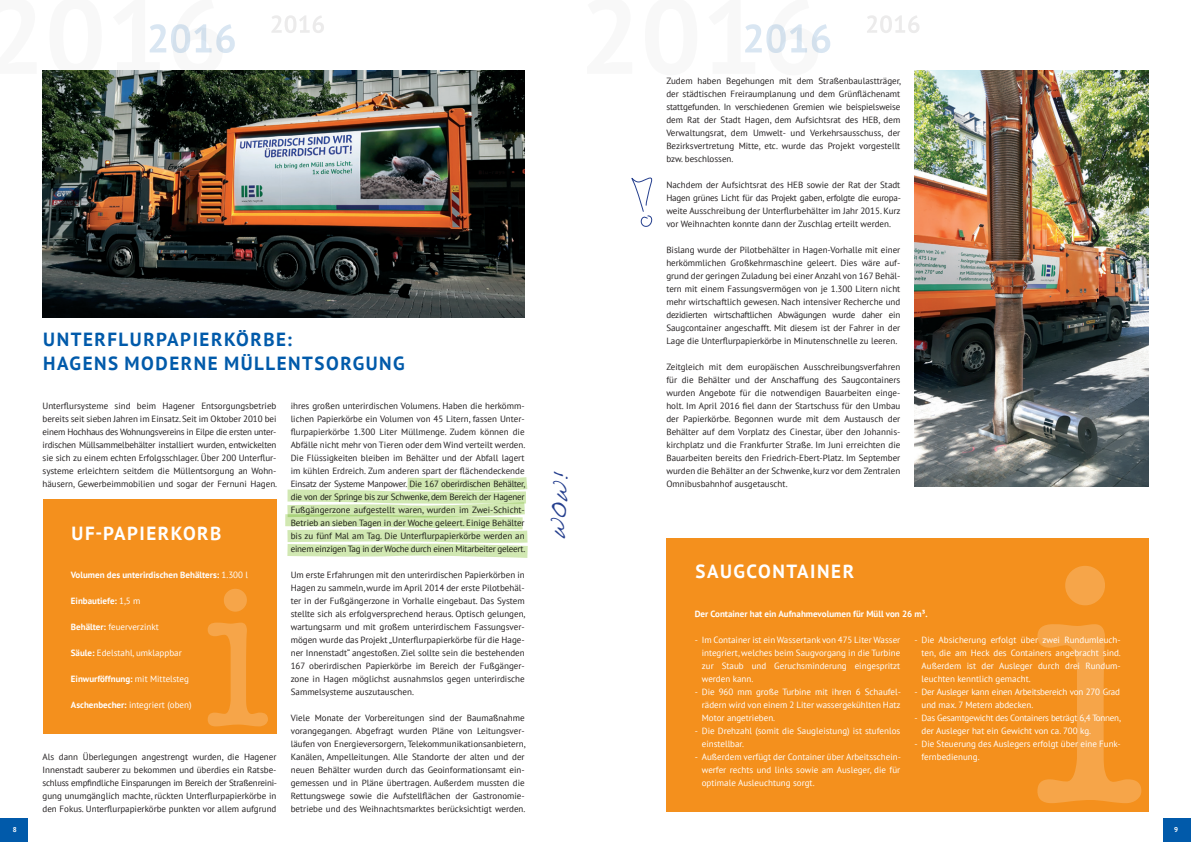
<style>
.page{position:relative;width:1191px;height:842px;background:#fff}
.page>*{position:absolute;margin:0;border:0;box-sizing:border-box;transform-origin:0 0}
.t1{font:20px "Handwriting Dakota";color:#253f8e}
.t2{font:700 19px/24px "PT Sans";letter-spacing:.08em;color:#015aaa}
.t3{font:700 19px "PT Sans";letter-spacing:.08em;color:#fff}
.t4{font:9px/13px "PT Sans";color:#231f20;text-align:justify}
.t5{font:9px/13px "PT Sans";color:#fff;text-align:justify}
.t6{font:9px/13px "PT Sans";letter-spacing:-.025em;color:#fff}
.t7{font:700 9px "PT Sans";color:#fff}
.t8{font:700 7px "PT Sans";color:#fff}
.s1{font-weight:400}
.s2{font-weight:700}
</style>
<div class="page">
<div style="left:0;top:817px;width:28px;height:25px;background:#015aaa"></div>
<div style="left:1162px;top:817px;width:29px;height:25px;background:#015aaa"></div>
<svg style="left:42px;top:24px;width:193px;height:51px"></svg>
<svg style="left:271px;top:15px;width:53px;height:18px"></svg>
<svg style="left:745px;top:24px;width:85px;height:29px"></svg>
<svg style="left:867px;top:15px;width:52px;height:18px"></svg>
<img style="left:43px;top:71px;width:481px;height:247px">
<div style="left:43px;top:500px;width:233px;height:234px;background:#f4901d"></div>
<svg style="left:208px;top:589px;width:60px;height:137px"></svg>
<img style="left:914px;top:71px;width:234px;height:416px">
<div style="left:666px;top:539px;width:482px;height:273px;background:#f4901d"></div>
<svg style="left:1037px;top:566px;width:104px;height:237px"></svg>
<svg style="left:285px;top:477px;width:243px;height:81px"></svg>
<svg style="left:631px;top:177px;width:22px;height:50px"></svg>
<h2 class="t2" style="left:43px;top:327px;width:363px">Unterflurpapierkörbe:<br>Hagens moderne Müllentsorgung</h2>
<p class="t4" style="left:43px;top:399px;width:236px">Unterflursysteme sind beim Hagener Entsorgungsbetrieb bereits seit sieben Jahren im Einsatz. Seit im Oktober 2010 bei einem Hochhaus des Wohnungsvereins in Eilpe die ersten unter&shy;irdischen Müllsammelbehälter installiert wurden, entwickelten sie sich zu einem echten Erfolgsschlager. Über 200 Unterflur&shy;systeme erleichtern seitdem die Müllentsorgung an Wohn&shy;häusern, Gewerbeimmobilien und sogar der Fernuni Hagen.</p>
<p class="t4" style="left:291px;top:399px;width:236px">ihres großen unterirdischen Volumens. Haben die herkömm&shy;lichen Papierkörbe ein Volumen von 45 Litern, fassen Unter&shy;flurpapierkörbe 1.300 Liter Müllmenge. Zudem können die Abfälle nicht mehr von Tieren oder dem Wind verteilt werden.<br>Die Flüssigkeiten bleiben im Behälter und der Abfall lagert im kühlen Erdreich. Zum anderen spart der flächendeckende Einsatz der Systeme Manpower. Die 167 oberirdischen Behälter, die von der Springe bis zur Schwenke, dem Bereich der Hagener Fußgängerzone aufgestellt waren, wurden im Zwei-Schicht-Betrieb an sieben Tagen in der Woche geleert. Einige Behälter bis zu fünf Mal am Tag. Die Unterflurpapierkörbe werden an einem einzigen Tag in der Woche durch einen Mitarbeiter geleert.</p>
<p class="t4" style="left:291px;top:568px;width:236px">Um erste Erfahrungen mit den unterirdischen Papierkörben in Hagen zu sammeln, wurde im April 2014 der erste Pilotbehäl&shy;ter in der Fußgängerzone in Vorhalle eingebaut. Das System stellte sich als erfolgversprechend heraus. Optisch gelungen, wartungsarm und mit großem unterirdischem Fassungsver&shy;mögen wurde das Projekt „Unterflurpapierkörbe für die Hage&shy;ner Innenstadt“ angestoßen. Ziel sollte sein die bestehenden 167 oberirdischen Papierkörbe im Bereich der Fußgänger&shy;zone in Hagen möglichst ausnahmslos gegen unterirdische Sammelsysteme auszutauschen.</p>
<p class="t4" style="left:291px;top:711px;width:236px">Viele Monate der Vorbereitungen sind der Baumaßnahme vorangegangen. Abgefragt wurden Pläne von Leitungsver&shy;läufen von Energieversorgern, Telekommunikationsanbietern, Kanälen, Ampelleitungen. Alle Standorte der alten und der neuen Behälter wurden durch das Geoinformationsamt ein&shy;gemessen und in Pläne übertragen. Außerdem mussten die Rettungswege sowie die Aufstellflächen der Gastronomie&shy;betriebe und des Weihnachtsmarktes berücksichtigt werden.</p>
<h2 class="t3" style="left:72px;top:521px;width:149px">UF-Papierkorb</h2>
<p class="t7" style="left:71px;top:569px;width:179px">Volumen des unterirdischen Behälters: <span class="s1">1.300 l</span></p>
<p class="t7" style="left:71px;top:595px;width:71px">Einbautiefe: <span class="s1">1,5 m</span></p>
<p class="t5" style="left:71px;top:620px;width:89px"><span class="s2">Behälter:</span> feuerverzinkt</p>
<p class="t5" style="left:71px;top:646px;width:112px"><span class="s2">Säule:</span> Edelstahl, umklappbar</p>
<p class="t7" style="left:71px;top:673px;width:119px">Einwurföffnung: <span class="s1">mit Mittelsteg</span></p>
<p class="t5" style="left:71px;top:698px;width:122px"><span class="s2">Aschenbecher:</span> integriert (oben)</p>
<p class="t4" style="left:43px;top:750px;width:236px">Als dann Überlegungen angestrengt wurden, die Hagener Innenstadt sauberer zu bekommen und überdies ein Ratsbe&shy;schluss empfindliche Einsparungen im Bereich der Straßenreini&shy;gung unumgänglich machte, rückten Unterflurpapierkörbe in den Fokus. Unterflurpapierkörbe punkten vor allem aufgrund</p>
<h1 class="t1" style="left:545px;top:539px;width:69px;rotate:-86deg">WOW!</h1>
<p class="t4" style="left:666px;top:74px;width:236px">Zudem haben Begehungen mit dem Straßenbaulastträger, der städtischen Freiraumplanung und dem Grünflächenamt stattgefunden. In verschiedenen Gremien wie beispielsweise dem Rat der Stadt Hagen, dem Aufsichtsrat des HEB, dem Verwaltungsrat, dem Umwelt- und Verkehrsausschuss, der Bezirksvertretung Mitte, etc. wurde das Projekt vorgestellt bzw. beschlossen.</p>
<p class="t4" style="left:666px;top:178px;width:236px">Nachdem der Aufsichtsrat des HEB sowie der Rat der Stadt Hagen grünes Licht für das Projekt gaben, erfolgte die europa&shy;weite Ausschreibung der Unterflurbehälter im Jahr 2015. Kurz vor Weihnachten konnte dann der Zuschlag erteilt werden.</p>
<p class="t4" style="left:666px;top:243px;width:235px">Bislang wurde der Pilotbehälter in Hagen-Vorhalle mit einer herkömmlichen Großkehrmaschine geleert. Dies wäre auf&shy;grund der geringen Zuladung bei einer Anzahl von 167 Behäl&shy;tern mit einem Fassungsvermögen von je 1.300 Litern nicht mehr wirtschaftlich gewesen. Nach intensiver Recherche und dezidierten wirtschaftlichen Abwägungen wurde daher ein Saugcontainer angeschafft. Mit diesem ist der Fahrer in der Lage die Unterflurpapierkörbe in Minutenschnelle zu leeren.</p>
<p class="t4" style="left:666px;top:360px;width:235px">Zeitgleich mit dem europäischen Ausschreibungsverfahren für die Behälter und der Anschaffung des Saugcontainers wurden Angebote für die notwendigen Bauarbeiten einge&shy;holt. Im April 2016 fiel dann der Startschuss für den Umbau der Papierkörbe. Begonnen wurde mit dem Austausch der Behälter auf dem Vorplatz des Cinestar, über den Johannis&shy;kirchplatz und die Frankfurter Straße. Im Juni erreichten die Bauarbeiten bereits den Friedrich-Ebert-Platz. Im September wurden die Behälter an der Schwenke, kurz vor dem Zentralen Omnibusbahnhof ausgetauscht.</p>
<h2 class="t3" style="left:695px;top:559px;width:160px">Saugcontainer</h2>
<p class="t7" style="left:694px;top:608px;width:234px">Der Container hat ein Aufnahmevolumen für Müll von 26 m³.</p>
<p class="t5" style="left:702px;top:633px;width:200px;text-indent:-7px">- Im Container ist ein Wassertank von 475 Liter Wasser integriert, welches beim Saugvorgang in die Turbine zur Staub und Geruchsminderung eingespritzt werden kann.</p>
<p class="t5" style="left:702px;top:685px;width:201px;text-indent:-7px">- Die 960 mm große Turbine mit ihren 6 Schaufel&shy;rädern wird von einem 2 Liter wassergekühlten Hatz Motor angetrieben.</p>
<p class="t5" style="left:702px;top:724px;width:200px;text-indent:-7px">- Die Drehzahl (somit die Saugleistung) ist stufenlos einstellbar.</p>
<p class="t5" style="left:702px;top:750px;width:201px;text-indent:-7px">- Außerdem verfügt der Container über Arbeitsschein&shy;werfer rechts und links sowie am Ausleger, die für optimale Ausleuchtung sorgt.</p>
<p class="t5" style="left:921px;top:633px;width:201px;text-indent:-7px">- Die Absicherung erfolgt über zwei Rundumleuch&shy;ten, die am Heck des Containers angebracht sind.<br>Außerdem ist der Ausleger durch drei Rundum&shy;leuchten kenntlich gemacht.</p>
<p class="t6" style="left:921px;top:685px;width:200px;text-indent:-7px">- Der Ausleger kann einen Arbeitsbereich von 270 Grad und max. 7 Metern abdecken.</p>
<p class="t6" style="left:921px;top:711px;width:201px;text-indent:-7px">- Das Gesamtgewicht des Containers beträgt 6,4 Tonnen, der Ausleger hat ein Gewicht von ca. 700 kg.</p>
<p class="t5" style="left:921px;top:737px;width:201px;text-indent:-7px">- Die Steuerung des Auslegers erfolgt über eine Funk&shy;fernbedienung.</p>
<p class="t8" style="left:13px;top:824px;width:5px">8</p>
<p class="t8" style="left:1174px;top:824px;width:5px">9</p>
</div>
